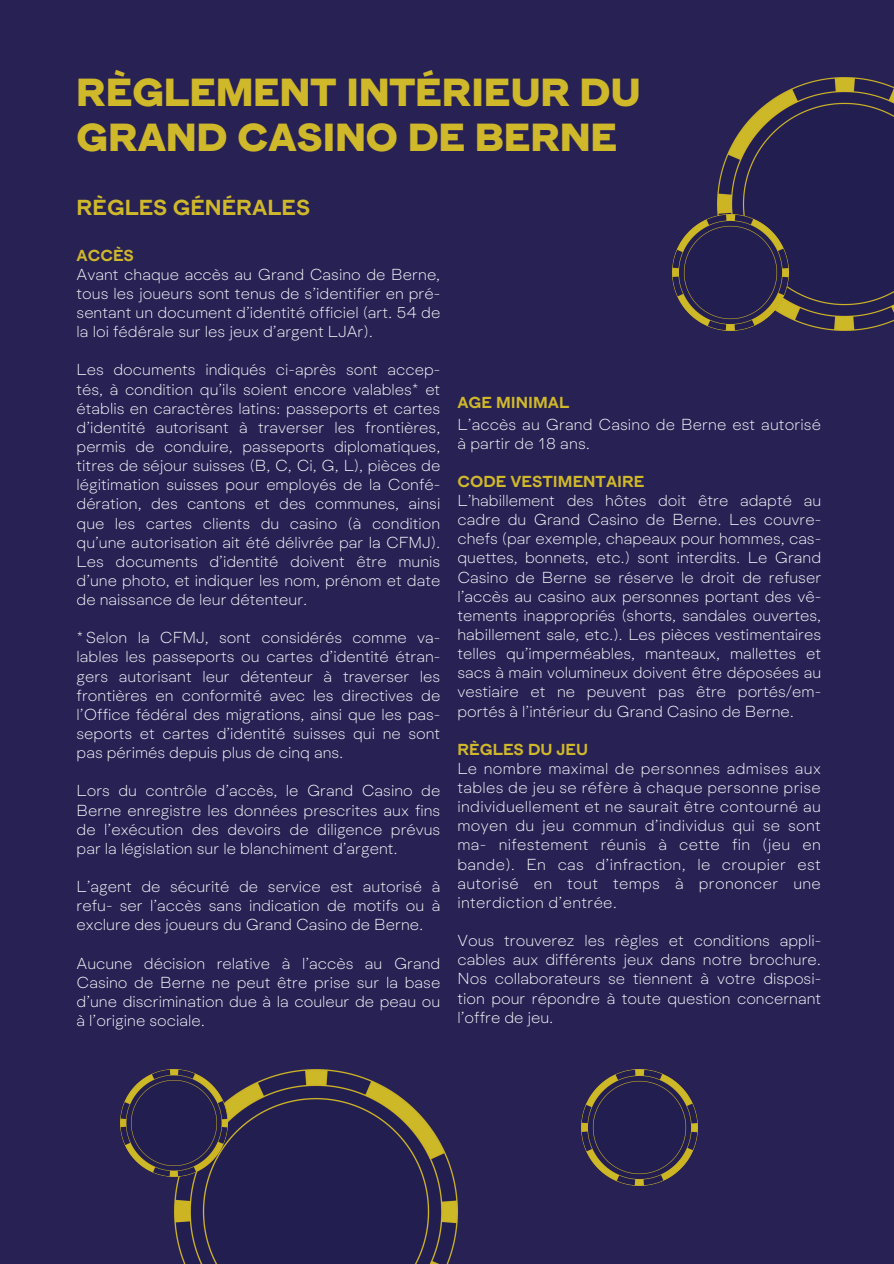
<style>
.page{position:relative;width:894px;height:1264px;background:#fff}
.page>*{position:absolute;margin:0;border:0;box-sizing:border-box;transform-origin:0 0}
.t1{font:40.5px/45px "Formale Grotesque B3";letter-spacing:.005em;color:#d0b82b}
.t2{font:22.5px "Formale Grotesque B1";color:#d0b82b}
.t3{font:16.5px/19.2px "Formale Grotesque L3";color:#fff;text-align:justify}
.t4{font:16.5px "Formale Grotesque B1";color:#d0b82b}
</style>
<div class="page">
<div style="left:0;top:0;width:893px;height:1263px;background:#272154"></div>
<img style="left:717px;top:77px;width:176px;height:253px">
<img style="left:672px;top:215px;width:116px;height:116px">
<img style="left:581px;top:1069px;width:116px;height:116px">
<img style="left:174px;top:1069px;width:283px;height:194px">
<img style="left:120px;top:1069px;width:107px;height:107px">
<p class="t1" style="left:77px;top:71px;width:565px">RÈGLEMENT INTÉRIEUR DU<br>GRAND CASINO DE BERNE</p>
<p class="t2" style="left:77px;top:197px;width:235px">RÈGLES GÉNÉRALES</p>
<p class="t4" style="left:77px;top:247px;width:59px">ACCÈS</p>
<p class="t3" style="left:77px;top:266px;width:365px">Avant chaque accès au Grand Casino de Berne, tous les joueurs sont tenus de s’identifier en pré&shy;sentant un document d’identité officiel (art. 54 de la loi fédérale sur les jeux d’argent LJAr).</p>
<p class="t3" style="left:77px;top:361px;width:365px">Les documents indiqués ci-après sont accep&shy;tés, à condition qu’ils soient encore valables* et établis en caractères latins: passeports et cartes d’identité autorisant à traverser les frontières, permis de conduire, passeports diplomatiques, titres de séjour suisses (B, C, Ci, G, L), pièces de légitimation suisses pour employés de la Confé&shy;dération, des cantons et des communes, ainsi que les cartes clients du casino (à condition qu’une autorisation ait été délivrée par la CFMJ).<br>Les documents d’identité doivent être munis d’une photo, et indiquer les nom, prénom et date de naissance de leur détenteur.</p>
<p class="t3" style="left:77px;top:629px;width:365px">*Selon la CFMJ, sont considérés comme va&shy;lables les passeports ou cartes d’identité étran&shy;gers autorisant leur détenteur à traverser les frontières en conformité avec les directives de l’Office fédéral des migrations, ainsi que les pas&shy;seports et cartes d’identité suisses qui ne sont pas périmés depuis plus de cinq ans.</p>
<p class="t3" style="left:77px;top:782px;width:365px">Lors du contrôle d’accès, le Grand Casino de Berne enregistre les données prescrites aux fins de l’exécution des devoirs de diligence prévus par la législation sur le blanchiment d’argent.</p>
<p class="t3" style="left:77px;top:878px;width:365px">L’agent de sécurité de service est autorisé à refu- ser l’accès sans indication de motifs ou à exclure des joueurs du Grand Casino de Berne.</p>
<p class="t3" style="left:77px;top:954px;width:365px">Aucune décision relative à l’accès au Grand Casino de Berne ne peut être prise sur la base d’une discrimination due à la couleur de peau ou à l’origine sociale.</p>
<p class="t4" style="left:457px;top:395px;width:113px">AGE MINIMAL</p>
<p class="t3" style="left:457px;top:415px;width:365px">L’accès au Grand Casino de Berne est autorisé à partir de 18 ans.</p>
<p class="t4" style="left:457px;top:473px;width:188px">CODE VESTIMENTAIRE</p>
<p class="t3" style="left:457px;top:492px;width:365px">L’habillement des hôtes doit être adapté au cadre du Grand Casino de Berne. Les couvre&shy;chefs (par exemple, chapeaux pour hommes, cas&shy;quettes, bonnets, etc.) sont interdits. Le Grand Casino de Berne se réserve le droit de refuser l’accès au casino aux personnes portant des vê&shy;tements inappropriés (shorts, sandales ouvertes, habillement sale, etc.). Les pièces vestimentaires telles qu’imperméables, manteaux, mallettes et sacs à main volumineux doivent être déposées au vestiaire et ne peuvent pas être portés/em&shy;portés à l’intérieur du Grand Casino de Berne.</p>
<p class="t4" style="left:457px;top:741px;width:132px">RÈGLES DU JEU</p>
<p class="t3" style="left:457px;top:759px;width:365px">Le nombre maximal de personnes admises aux tables de jeu se réfère à chaque personne prise individuellement et ne saurait être contourné au moyen du jeu commun d’individus qui se sont ma- nifestement réunis à cette fin (jeu en bande). En cas d’infraction, le croupier est autorisé en tout temps à prononcer une interdiction d’entrée.</p>
<p class="t3" style="left:457px;top:932px;width:365px">Vous trouverez les règles et conditions appli&shy;cables aux différents jeux dans notre brochure.<br>Nos collaborateurs se tiennent à votre disposi&shy;tion pour répondre à toute question concernant l’offre de jeu.</p>
</div>
